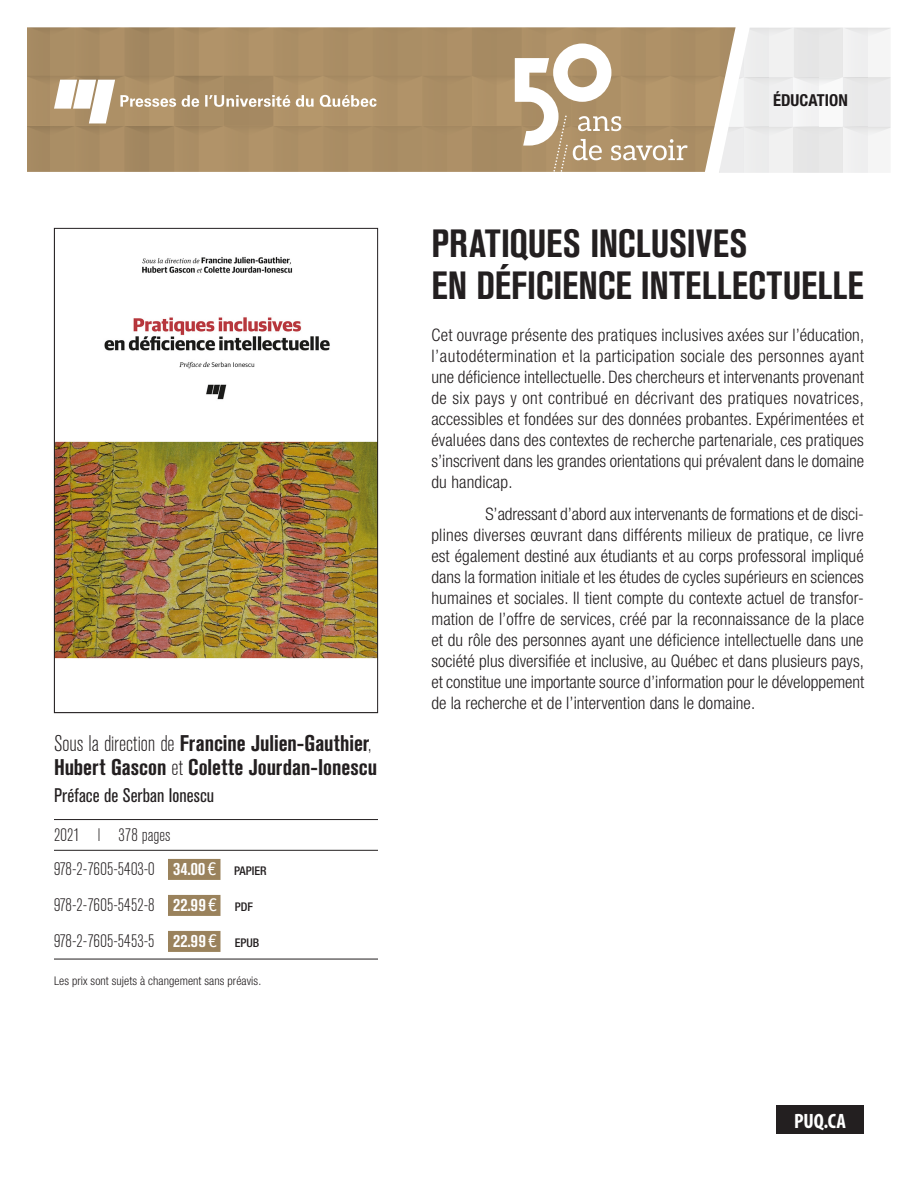
<style>
.page{position:relative;width:918px;height:1188px;background:#fff}
.page>*{position:absolute;margin:0;border:0;box-sizing:border-box;transform-origin:0 0}
._1_Fiche_Titre{font:700 condensed 39px/42px "Akzidenz Grotesk BE";letter-spacing:.005em;color:#231f20}
._4_Fiche_Auteurs_dir{font:700 condensed 22.5px/24px "Akzidenz Grotesk BE";color:#231f20}
.t1{font:700 condensed 20.85px "Myriad Pro";color:#fff}
._4_Fiche_Auteurs_dir-2{font:condensed 19.5px "Akzidenz Grotesk BE";letter-spacing:.005em;color:#231f20}
._7a_Fiche_ISBN{font:300 condensed 18px "Akzidenz Grotesk BE";color:#231f20}
._7b_Fiche_ISBN_derni{font:300 condensed 18px "Akzidenz Grotesk BE";color:#231f20}
._6_Fiche_Annee_pages{font:300 condensed 18px "Akzidenz Grotesk BE";letter-spacing:.005em;color:#231f20}
._3_Fiche_Courant{font:300 condensed 17.25px/21px "Helvetica Neue";letter-spacing:.005em;color:#231f20;text-align:justify}
._3_Fiche_Courant_pre{font:300 condensed 17.25px/21px "Helvetica Neue";color:#231f20;text-align:justify}
._9_Fiche_Thématique{font:700 condensed 16.5px "Helvetica Neue";color:#1e1a1b}
._3_Fiche_Courant_pre-2{font:300 condensed 12px "Helvetica Neue";letter-spacing:.005em;color:#231f20}
.s1{font-weight:300}
.s2{font-weight:700;color:#fff}
.s3{font-family:"Helvetica Neue LT Std";font-weight:400;color:#fff}
.s4{font-family:"Helvetica Neue";font-weight:500;font-size:12px}
</style>
<div class="page">
<img style="left:27px;top:27px;width:692px;height:145px">
<svg style="left:719px;top:27px;width:172px;height:146px"></svg>
<div style="left:776px;top:1106px;width:88px;height:28px;background:#231f20"></div>
<svg style="left:54px;top:80px;width:323px;height:43px"></svg>
<svg style="left:515px;top:44px;width:173px;height:128px"></svg>
<img style="left:54px;top:228px;width:324px;height:485px">
<hr style="left:54px;top:819px;width:324px;height:1px;background:#231f20">
<hr style="left:54px;top:850px;width:324px;height:1px;background:#231f20">
<div style="left:168px;top:859px;width:52px;height:21px;background:#9a825c"></div>
<div style="left:168px;top:895px;width:52px;height:21px;background:#9a825c"></div>
<hr style="left:54px;top:959px;width:324px;height:1px;background:#231f20">
<div style="left:168px;top:931px;width:52px;height:21px;background:#9a825c"></div>
<p class="_4_Fiche_Auteurs_dir" style="left:54px;top:731px;width:325px"><span class="s1">Sous la direction de</span> Francine Julien-Gauthier<span class="s1">,<br></span>Hubert Gascon <span class="s1">et</span> Colette Jourdan-Ionescu</p>
<p class="_4_Fiche_Auteurs_dir-2" style="left:54px;top:785px;width:162px">Préface de Serban Ionescu</p>
<p class="_6_Fiche_Annee_pages" style="left:54px;top:825px;width:118px">2021 l 378 pages</p>
<p class="_7a_Fiche_ISBN" style="left:54px;top:860px;width:214px">978-2-7605-5403-0 <span class="s2">34.00</span> <span class="s3">€</span> <span class="s4">PAPIER</span></p>
<p class="_7a_Fiche_ISBN" style="left:54px;top:896px;width:201px">978-2-7605-5452-8 <span class="s2">22.99</span> <span class="s3">€</span> <span class="s4">PDF</span></p>
<p class="_7b_Fiche_ISBN_derni" style="left:54px;top:932px;width:207px">978-2-7605-5453-5 <span class="s2">22.99</span> <span class="s3">€</span> <span class="s4">EPUB</span></p>
<p class="_3_Fiche_Courant_pre-2" style="left:54px;top:974px;width:209px">Les prix sont sujets à changement sans préavis.</p>
<p class="_9_Fiche_Thématique" style="left:773px;top:91px;width:76px">ÉDUCATION</p>
<p class="_1_Fiche_Titre" style="left:431px;top:223px;width:434px">PRATIQUES INCLUSIVES<br>EN DÉFICIENCE INTELLECTUELLE</p>
<p class="_3_Fiche_Courant_pre" style="left:431px;top:325px;width:434px">Cet ouvrage présente des pratiques inclusives axées sur l’éducation, l’autodétermination et la participation sociale des personnes ayant une déficience intellectuelle. Des chercheurs et intervenants provenant de six pays y ont contribué en décrivant des pratiques novatrices, accessibles et fondées sur des données probantes. Expérimentées et évaluées dans des contextes de recherche partenariale, ces pratiques s’inscrivent dans les grandes orientations qui prévalent dans le domaine du handicap.</p>
<p class="_3_Fiche_Courant" style="left:431px;top:503px;width:434px;text-indent:54px">S’adressant d’abord aux intervenants de formations et de disci&shy;plines diverses œuvrant dans différents milieux de pratique, ce livre est également destiné aux étudiants et au corps professoral impliqué dans la formation initiale et les études de cycles supérieurs en sciences humaines et sociales. Il tient compte du contexte actuel de transfor&shy;mation de l’offre de services, créé par la reconnaissance de la place et du rôle des personnes ayant une déficience intellectuelle dans une société plus diversifiée et inclusive, au Québec et dans plusieurs pays, et constitue une importante source d’information pour le développement de la recherche et de l’intervention dans le domaine.</p>
<p class="t1" style="left:794px;top:1108px;width:53px">PUQ.CA</p>
</div>
